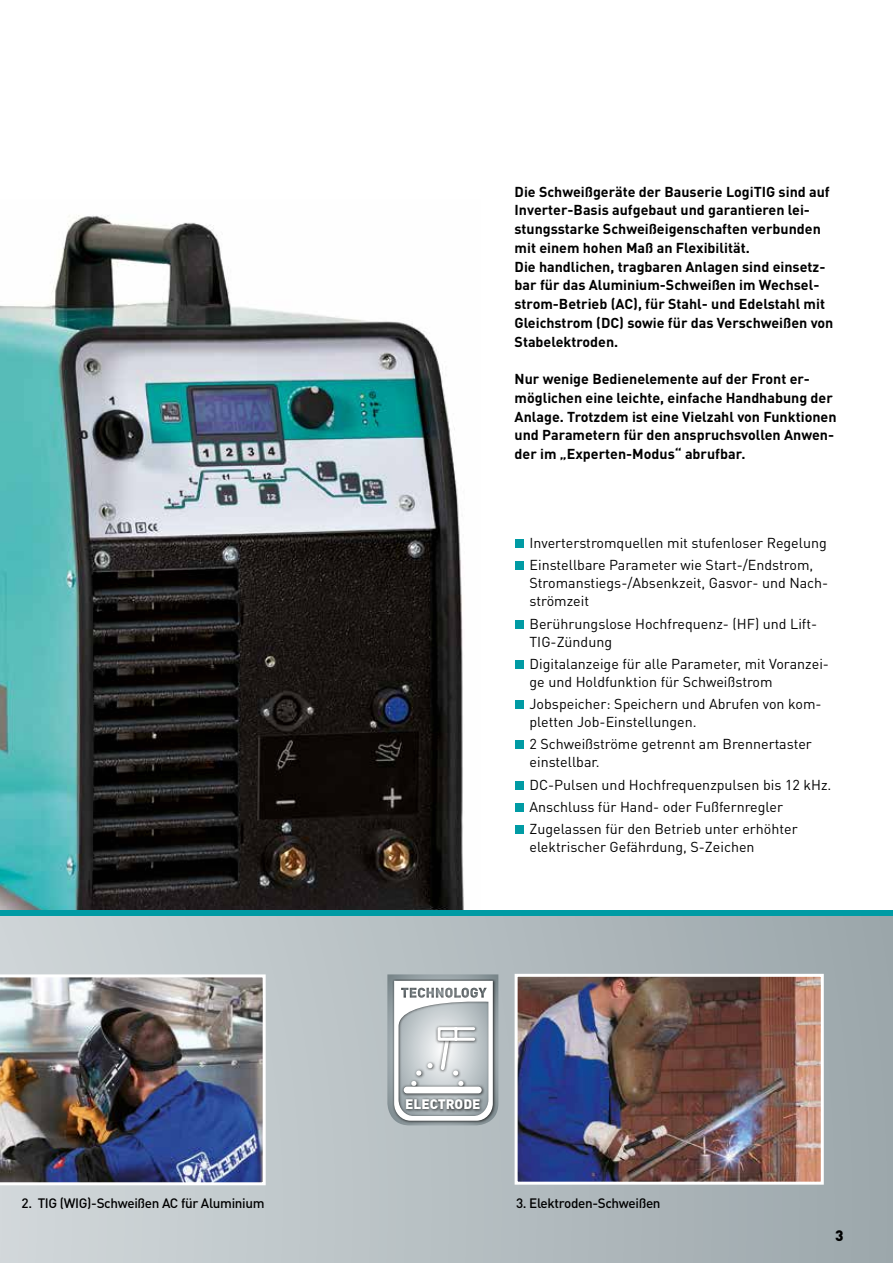
<style>
.page{position:relative;width:893px;height:1263px;background:#fff}
.page>*{position:absolute;margin:0;border:0;box-sizing:border-box;transform-origin:0 0}
.t1{font:900 15px "DIN";color:#000}
.t2{font:700 14.25px/18.8px "DIN Pro";color:#000}
.t3{font:14.25px/18px "DIN Pro";color:#000}
.t4{font:900 13.65px "DIN";color:#fff}
.t5{font:500 13.5px "DIN Pro";letter-spacing:-.025em;color:#000}
</style>
<div class="page">
<img style="left:0;top:215px;width:464px;height:695px">
<div style="left:0;top:913px;width:893px;height:350px;background:linear-gradient(to right,#ced6d9,#9aa7ab)"></div>
<div style="left:0;top:910px;width:893px;height:5px;background:#009ba4"></div>
<svg style="left:387px;top:974px;width:111px;height:151px"></svg>
<div style="left:401px;top:1084px;width:84px;height:13px;background:#000;opacity:.75"></div>
<div style="left:404px;top:1086px;width:78px;height:7px;background:#fff;border-radius:3px"></div>
<img style="left:519px;top:978px;width:301px;height:203px">
<div style="left:515px;top:974px;width:309px;height:211px;border:3px solid #fff"></div>
<img style="left:0;top:974px;width:266px;height:211px">
<div style="left:515px;top:539px;width:8px;height:9px;background:#009ba4"></div>
<div style="left:515px;top:561px;width:8px;height:9px;background:#009ba4"></div>
<div style="left:515px;top:620px;width:8px;height:9px;background:#009ba4"></div>
<div style="left:515px;top:660px;width:8px;height:9px;background:#009ba4"></div>
<div style="left:515px;top:700px;width:8px;height:9px;background:#009ba4"></div>
<div style="left:515px;top:740px;width:8px;height:9px;background:#009ba4"></div>
<div style="left:515px;top:781px;width:8px;height:9px;background:#009ba4"></div>
<div style="left:515px;top:803px;width:8px;height:9px;background:#009ba4"></div>
<div style="left:515px;top:825px;width:8px;height:9px;background:#009ba4"></div>
<p class="t2" style="left:515px;top:182px;width:320px">Die Schweißgeräte der Bauserie LogiTIG sind auf Inverter-Basis aufgebaut und garantieren lei&shy;stungsstarke Schweißeigenschaften verbunden mit einem hohen Maß an Flexibilität.<br>Die handlichen, tragbaren Anlagen sind einsetz&shy;bar für das Aluminium-Schweißen im Wechsel&shy;strom-Betrieb (AC), für Stahl- und Edelstahl mit Gleichstrom (DC) sowie für das Verschweißen von Stabelektroden.</p>
<p class="t2" style="left:515px;top:369px;width:323px">Nur wenige Bedienelemente auf der Front er&shy;möglichen eine leichte, einfache Handhabung der Anlage. Trotzdem ist eine Vielzahl von Funktionen und Parametern für den anspruchsvollen Anwen&shy;der im „Experten-Modus“ abrufbar.</p>
<p class="t3" style="left:529px;top:531px;width:299px;line-height:22.2px">Inverterstromquellen mit stufenloser Regelung<br>Einstellbare Parameter wie Start-/Endstrom,</p>
<p class="t3" style="left:529px;top:574px;width:300px">Stromanstiegs-/Absenkzeit, Gasvor- und Nach&shy;strömzeit</p>
<p class="t3" style="left:529px;top:614px;width:289px">Berührungslose Hochfrequenz- (HF) und Lift-<br>TIG-Zündung</p>
<p class="t3" style="left:529px;top:654px;width:301px">Digitalanzeige für alle Parameter, mit Voranzei&shy;ge und Holdfunktion für Schweißstrom</p>
<p class="t3" style="left:529px;top:694px;width:294px">Jobspeicher: Speichern und Abrufen von kom&shy;pletten Job-Einstellungen.</p>
<p class="t3" style="left:529px;top:735px;width:284px">2 Schweißströme getrennt am Brennertaster einstellbar.</p>
<p class="t3" style="left:529px;top:773px;width:303px;line-height:22.2px">DC-Pulsen und Hochfrequenzpulsen bis 12 kHz.<br>Anschluss für Hand- oder Fußfernregler<br>Zugelassen für den Betrieb unter erhöhter</p>
<p class="t3" style="left:529px;top:837px;width:227px">elektrischer Gefährdung, S-Zeichen</p>
<p class="t4" style="left:405px;top:1095px;width:77px">ELECTRODE</p>
<p class="t5" style="left:22px;top:1194px;width:245px">2. TIG (WIG)-Schweißen AC für Aluminium</p>
<p class="t5" style="left:516px;top:1194px;width:146px">3. Elektroden-Schweißen</p>
<p class="t1" style="left:835px;top:1225px;width:10px">3</p>
</div>
